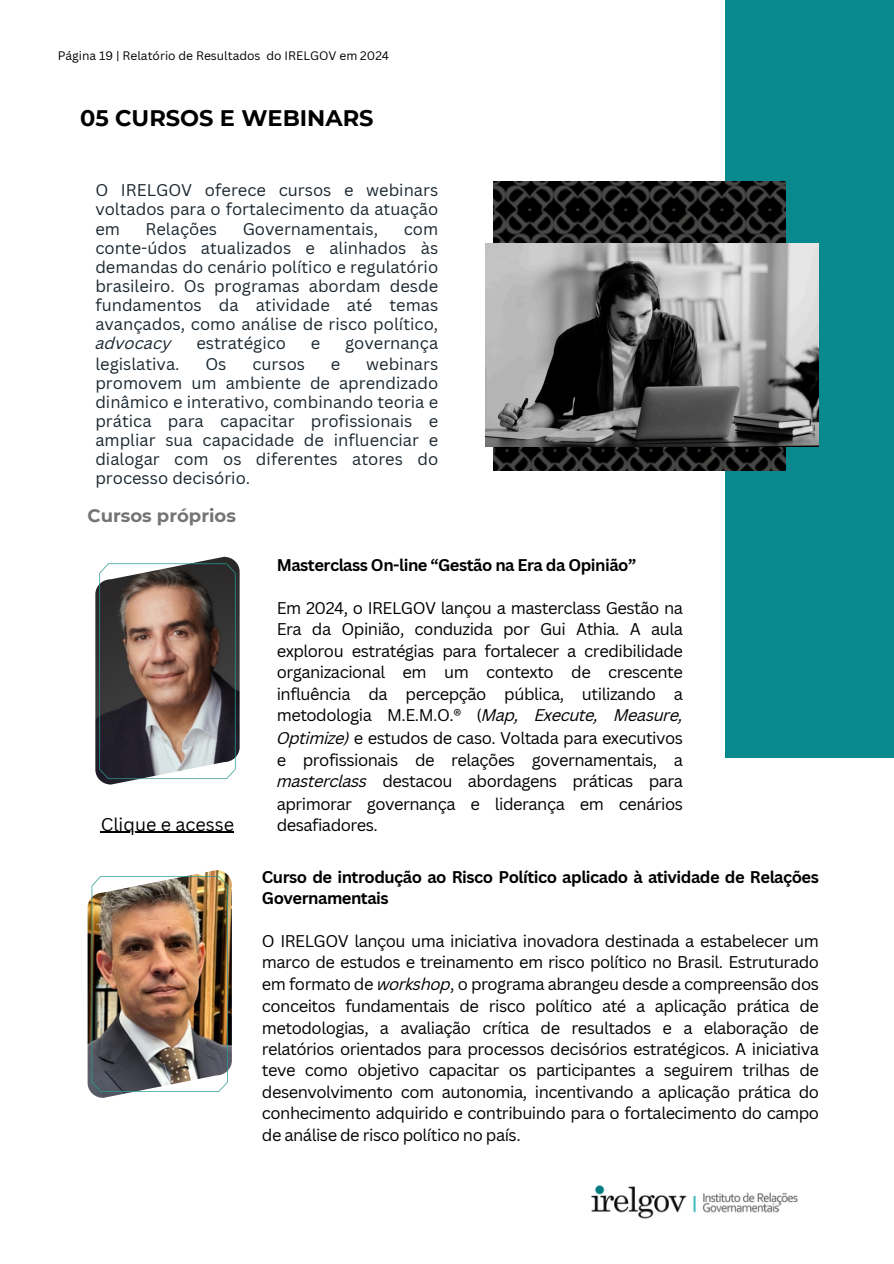
<style>
.page{position:relative;width:894px;height:1264px;background:#fff}
.page>*{position:absolute;margin:0;border:0;box-sizing:border-box;transform-origin:0 0}
.t1{font:700 22.5px "Montserrat";color:#000}
.t2{font:700 18px "Montserrat";color:#747474}
.t3{font:18px "Canva Sans";color:#000}
.t4{font:16.5px/21.8px "Canva Sans";letter-spacing:-.03em;color:#000;text-align:justify}
.t5{font:16.5px/19.2px "Canva Sans";color:#1b272f;text-align:justify}
.t6{font:700 16.5px/21.3px "Canva Sans";letter-spacing:-.03em;color:#000}
.t7{font:12px "Canva Sans";color:#000}
.s1{font-style:italic}
</style>
<div class="page">
<div style="left:725px;top:0;width:168px;height:758px;background:#07898d"></div>
<img style="left:493px;top:182px;width:292px;height:289px">
<img style="left:591px;top:1185px;width:207px;height:34px">
<img style="left:95px;top:557px;width:144px;height:227px">
<img style="left:99px;top:563px;width:136px;height:216px">
<img style="left:88px;top:870px;width:144px;height:227px">
<img style="left:92px;top:876px;width:136px;height:215px">
<img style="left:485px;top:243px;width:333px;height:203px">
<hr style="left:101px;top:831px;width:133px;height:2px;background:#000">
<h3 class="t7" style="left:58px;top:48px;width:333px">Página 19 | Relatório de Resultados do IRELGOV em 2024</h3>
<p class="t1" style="left:80px;top:105px;width:295px">05 CURSOS E WEBINARS</p>
<h3 class="t5" style="left:95px;top:180px;width:344px">O IRELGOV oferece cursos e webinars voltados para o fortalecimento da atuação em</h3>
<h3 class="t5" style="left:145px;top:218px;width:73px">Relações</h3>
<h3 class="t5" style="left:242px;top:218px;width:137px">Governamentais,</h3>
<h3 class="t5" style="left:95px;top:218px;width:344px;text-indent:308px">com conte-údos atualizados e alinhados às demandas do cenário político e regulatório brasileiro. Os programas abordam desde fundamentos da atividade até temas avançados, como análise de risco político, <span class="s1">advocacy</span></h3>
<h3 class="t5" style="left:196px;top:333px;width:91px">estratégico</h3>
<h3 class="t5" style="left:311px;top:333px;width:11px">e</h3>
<h3 class="t5" style="left:345px;top:333px;width:95px">governança</h3>
<h3 class="t5" style="left:95px;top:353px;width:344px;text-indent:271px">webinars promovem um ambiente de aprendizado dinâmico e interativo, combinando teoria e prática para capacitar profissionais e ampliar sua capacidade de influenciar e dialogar com os diferentes atores do processo decisório.</h3>
<h3 class="t5" style="left:95px;top:353px;width:86px">legislativa.</h3>
<h3 class="t5" style="left:205px;top:353px;width:23px">Os</h3>
<h3 class="t5" style="left:252px;top:353px;width:54px">cursos</h3>
<h3 class="t5" style="left:331px;top:353px;width:11px">e</h3>
<p class="t2" style="left:88px;top:504px;width:150px">Cursos próprios</p>
<h2 class="t6" style="left:276px;top:554px;width:361px">Masterclass On-line “Gestão na Era da Opinião”</h2>
<p class="t4" style="left:276px;top:597px;width:408px">Em 2024, o IRELGOV lançou a masterclass Gestão na Era da Opinião, conduzida por Gui Athia. A aula explorou estratégias para fortalecer a credibilidade organizacional em um contexto de crescente influência da percepção pública, utilizando a metodologia M.E.M.O.® (<span class="s1">Map, Execute, Measure, Optimize)</span> e estudos de caso. Voltada para executivos e profissionais de relações governamentais, a <span class="s1">masterclass</span> destacou abordagens práticas para aprimorar governança e liderança em cenários</p>
<p class="t3" style="left:101px;top:811px;width:135px">Clique e acesse</p>
<p class="t4" style="left:276px;top:814px;width:103px">desafiadores.</p>
<h2 class="t6" style="left:262px;top:865px;width:558px">Curso de introdução ao Risco Político aplicado à atividade de Relações<br>Governamentais</h2>
<h3 class="t4" style="left:262px;top:929px;width:558px">O IRELGOV lançou uma iniciativa inovadora destinada a estabelecer um marco de estudos e treinamento em risco político no Brasil. Estruturado em formato de <span class="s1">workshop</span>, o programa abrangeu desde a compreensão dos conceitos fundamentais de risco político até a aplicação prática de metodologias, a avaliação crítica de resultados e a elaboração de relatórios orientados para processos decisórios estratégicos. A iniciativa teve como objetivo capacitar os participantes a seguirem trilhas de desenvolvimento com autonomia, incentivando a aplicação prática do conhecimento adquirido e contribuindo para o fortalecimento do campo de análise de risco político no país.</h3>
</div>
